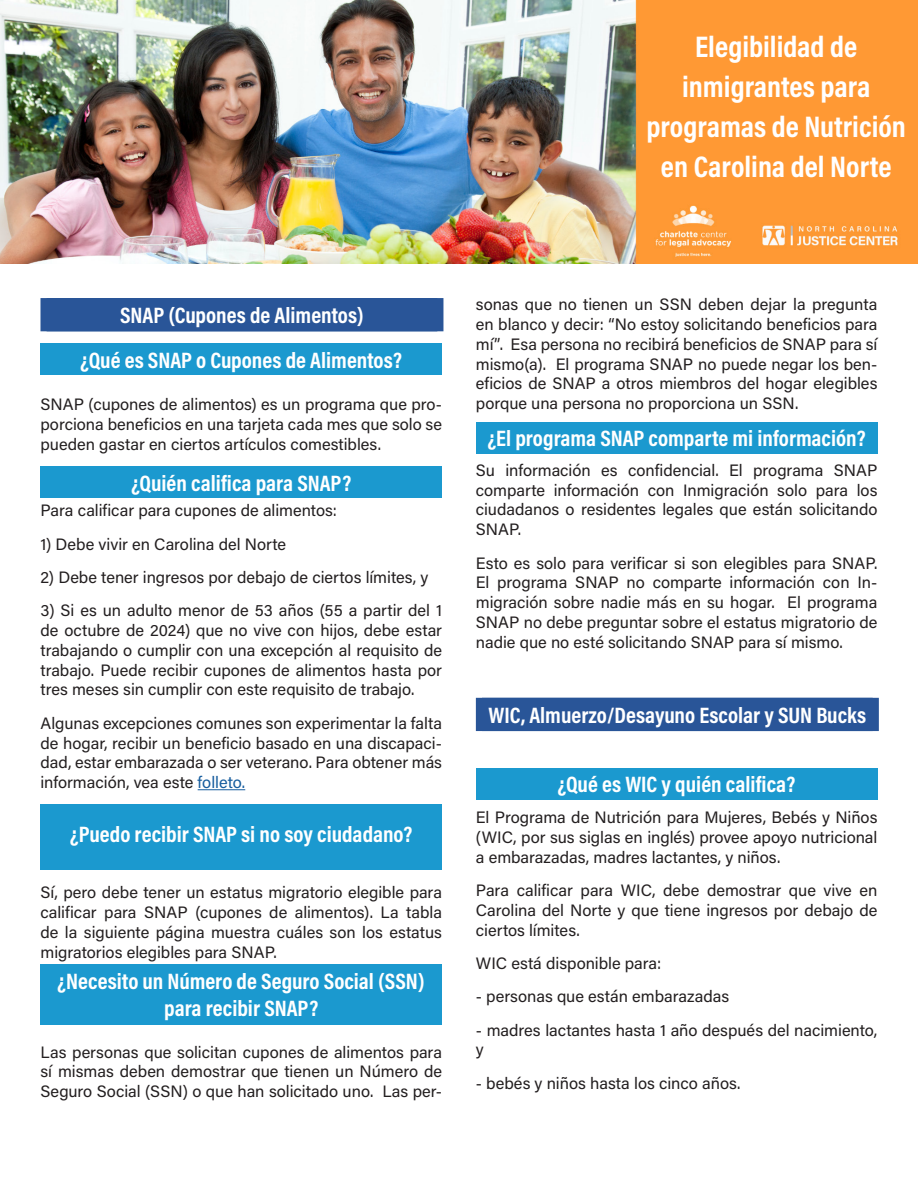
<style>
.page{position:relative;width:918px;height:1188px;background:#fff}
.page>*{position:absolute;margin:0;border:0;box-sizing:border-box;transform-origin:0 0}
.t1{font:700 30px "Acumin Pro Cond";color:#fff}
.t2{font:700 22.5px/27px "Acumin Pro Cond";color:#fff;text-align:center}
.Body_text{font:16.5px/19.8px "Acumin Variable Concept";color:#231f20;text-align:justify}
.Body_text-2{font:16.5px/19.8px "Acumin Pro";color:#231f20;text-align:justify}
.s1{color:#175d9e}
</style>
<div class="page">
<hr style="left:198px;top:789px;width:47px;height:1px;background:#175d9e">
<div style="left:40px;top:344px;width:402px;height:31px;background:#1b99cf"></div>
<div style="left:40px;top:805px;width:402px;height:65px;background:#1b99cf"></div>
<div style="left:476px;top:698px;width:403px;height:33px;background:#295598"></div>
<div style="left:476px;top:768px;width:401px;height:31px;background:#1b99cf"></div>
<div style="left:476px;top:422px;width:402px;height:32px;background:#1b99cf"></div>
<img style="left:0;top:0;width:918px;height:264px">
<div style="left:40px;top:467px;width:402px;height:31px;background:#1b99cf"></div>
<div style="left:40px;top:298px;width:403px;height:33px;background:#295598"></div>
<div style="left:40px;top:964px;width:402px;height:61px;background:#1b99cf"></div>
<p class="t1" style="left:695px;top:27px;width:163px">Elegibilidad de</p>
<p class="t1" style="left:682px;top:67px;width:190px">inmigrantes para</p>
<p class="t1" style="left:646px;top:107px;width:261px">programas de Nutrición</p>
<p class="t1" style="left:661px;top:146px;width:232px">en Carolina del Norte</p>
<p class="t2" style="left:120px;top:301px;width:245px">SNAP (Cupones de Alimentos)</p>
<p class="t2" style="left:81px;top:346px;width:323px">¿Qué es SNAP o Cupones de Alimentos?</p>
<p class="Body_text" style="left:40px;top:394px;width:403px">SNAP (cupones de alimentos) es un programa que pro&shy;porciona beneficios en una tarjeta cada mes que solo se pueden gastar en ciertos artículos comestibles.</p>
<p class="t2" style="left:131px;top:469px;width:221px">¿Quién califica para SNAP?</p>
<p class="Body_text" style="left:40px;top:500px;width:298px">Para calificar para cupones de alimentos:</p>
<p class="Body_text" style="left:40px;top:533px;width:247px">1) Debe vivir en Carolina del Norte</p>
<p class="Body_text" style="left:40px;top:567px;width:389px">2) Debe tener ingresos por debajo de ciertos límites, y</p>
<p class="Body_text" style="left:40px;top:600px;width:403px">3) Si es un adulto menor de 53 años (55 a partir del 1 de octubre de 2024) que no vive con hijos, debe estar trabajando o cumplir con una excepción al requisito de trabajo. Puede recibir cupones de alimentos hasta por tres meses sin cumplir con este requisito de trabajo.</p>
<p class="Body_text" style="left:40px;top:712px;width:403px">Algunas excepciones comunes son experimentar la falta de hogar, recibir un beneficio basado en una discapaci&shy;dad, estar embarazada o ser veterano. Para obtener más información, vea este <span class="s1">folleto.</span></p>
<p class="t2" style="left:70px;top:821px;width:344px">¿Puedo recibir SNAP si no soy ciudadano?</p>
<p class="Body_text" style="left:40px;top:882px;width:403px">Sí, pero debe tener un estatus migratorio elegible para calificar para SNAP (cupones de alimentos). La tabla de la siguiente página muestra cuáles son los estatus migratorios elegibles para SNAP.</p>
<p class="t2" style="left:58px;top:967px;width:369px">¿Necesito un Número de Seguro Social (SSN) para recibir SNAP?</p>
<p class="Body_text" style="left:40px;top:1041px;width:403px">Las personas que solicitan cupones de alimentos para sí mismas deben demostrar que tienen un Número de Seguro Social (SSN) o que han solicitado uno. Las per-</p>
<p class="Body_text" style="left:476px;top:294px;width:403px">sonas que no tienen un SSN deben dejar la pregunta en blanco y decir: “No estoy solicitando beneficios para mí”. Esa persona no recibirá beneficios de SNAP para sí mismo(a). El programa SNAP no puede negar los ben&shy;eficios de SNAP a otros miembros del hogar elegibles porque una persona no proporciona un SSN.</p>
<p class="t2" style="left:488px;top:425px;width:380px">¿El programa SNAP comparte mi información?</p>
<p class="Body_text" style="left:476px;top:460px;width:403px">Su información es confidencial. El programa SNAP comparte información con Inmigración solo para los ciudadanos o residentes legales que están solicitando SNAP.</p>
<p class="Body_text" style="left:476px;top:552px;width:403px">Esto es solo para verificar si son elegibles para SNAP.<br>El programa SNAP no comparte información con In&shy;migración sobre nadie más en su hogar. El programa SNAP no debe preguntar sobre el estatus migratorio de nadie que no esté solicitando SNAP para sí mismo.</p>
<p class="t2" style="left:489px;top:701px;width:379px">WIC, Almuerzo/Desayuno Escolar y SUN Bucks</p>
<p class="t2" style="left:558px;top:770px;width:239px">¿Qué es WIC y quién califica?</p>
<p class="Body_text-2" style="left:476px;top:807px;width:403px">El Programa de Nutrición para Mujeres, Bebés y Niños (WIC, por sus siglas en inglés) provee apoyo nutricional a embarazadas, madres lactantes, y niños.</p>
<p class="Body_text-2" style="left:476px;top:880px;width:403px">Para calificar para WIC, debe demostrar que vive en Carolina del Norte y que tiene ingresos por debajo de ciertos límites.</p>
<p class="Body_text-2" style="left:476px;top:953px;width:187px">WIC está disponible para:</p>
<p class="Body_text-2" style="left:476px;top:986px;width:255px">- personas que están embarazadas</p>
<p class="Body_text-2" style="left:476px;top:1019px;width:403px">- madres lactantes hasta 1 año después del nacimiento, y</p>
<p class="Body_text-2" style="left:476px;top:1072px;width:266px">- bebés y niños hasta los cinco años.</p>
</div>
